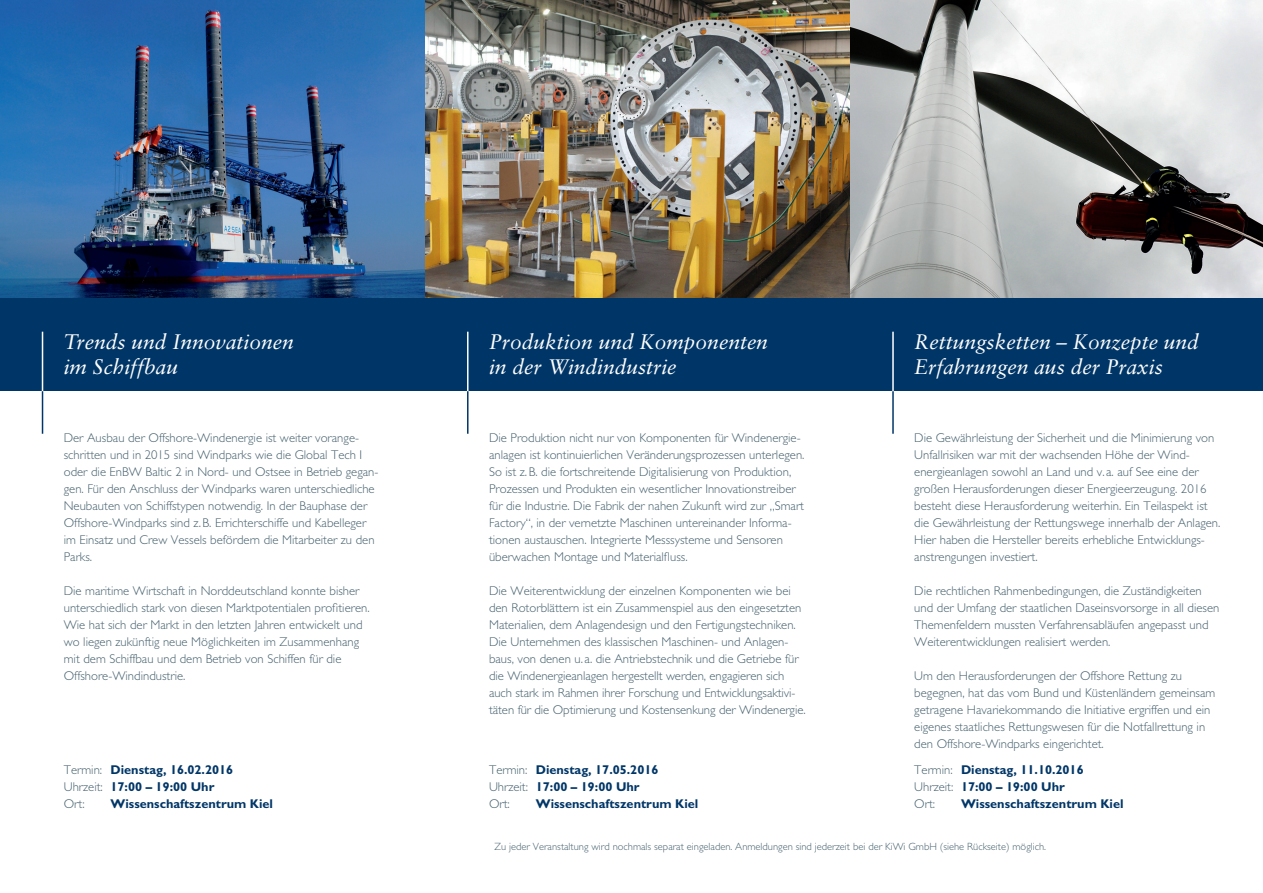
<style>
.page{position:relative;width:1263px;height:893px;background:#fff}
.page>*{position:absolute;margin:0;border:0;box-sizing:border-box;transform-origin:0 0}
.t1{font:italic 21px/25.5px "Sabon";color:#fff}
.t2{font:300 12.75px/17px "M Gill Sans";color:#46616e}
.t3{font:700 12.75px/17px "M Gill Sans";color:#003667}
.t4{font:300 10.5px "M Gill Sans";color:#46616e}
.s1{font-weight:300;color:#46616e}
</style>
<div class="page">
<div style="left:0;top:298px;width:1263px;height:93px;background:#003667"></div>
<img style="left:0;top:0;width:1263px;height:298px">
<hr style="left:42px;top:332px;width:1px;height:59px;background:#fff">
<hr style="left:467px;top:332px;width:1px;height:59px;background:#fff">
<hr style="left:892px;top:332px;width:2px;height:59px;background:#fff">
<hr style="left:42px;top:391px;width:1px;height:43px;background:#003667">
<hr style="left:467px;top:391px;width:1px;height:43px;background:#003667">
<hr style="left:892px;top:391px;width:2px;height:43px;background:#003667">
<h1 class="t1" style="left:64px;top:329px;width:231px">Trends und Innovationen im Schiffbau</h1>
<h1 class="t1" style="left:489px;top:329px;width:280px">Produktion und Komponenten in der Windindustrie</h1>
<h1 class="t1" style="left:914px;top:329px;width:286px">Rettungsketten – Konzepte und<br>Erfahrungen aus der Praxis</h1>
<p class="t2" style="left:64px;top:430px;width:316px">Der Ausbau der Offshore-Windenergie ist weiter vorange&shy;schritten und in 2015 sind Windparks wie die Global Tech I oder die EnBW Baltic 2 in Nord- und Ostsee in Betrieb gegan&shy;gen. Für den Anschluss der Windparks waren unterschiedliche Neubauten von Schiffstypen notwendig. In der Bauphase der Offshore-Windparks sind z.B. Errichterschiffe und Kabelleger im Einsatz und Crew Vessels befördern die Mitarbeiter zu den Parks.</p>
<p class="t2" style="left:64px;top:583px;width:307px">Die maritime Wirtschaft in Norddeutschland konnte bisher unterschiedlich stark von diesen Marktpotentialen profitieren.<br>Wie hat sich der Markt in den letzten Jahren entwickelt und wo liegen zukünftig neue Möglichkeiten im Zusammenhang mit dem Schiffbau und dem Betrieb von Schiffen für die Offshore-Windindustrie.</p>
<p class="t3" style="left:64px;top:761px;width:171px"><span class="s1">Termin:</span> Dienstag, 16.02.2016<br><span class="s1">Uhrzeit:</span> 17:00 – 19:00 Uhr<br><span class="s1">Ort:</span></p>
<p class="t3" style="left:111px;top:795px;width:164px">Wissenschaftszentrum Kiel</p>
<p class="t2" style="left:489px;top:430px;width:317px">Die Produktion nicht nur von Komponenten für Windenergie&shy;anlagen ist kontinuierlichen Veränderungsprozessen unterlegen.<br>So ist z.B. die fortschreitende Digitalisierung von Produktion, Prozessen und Produkten ein wesentlicher Innovationstreiber für die Industrie. Die Fabrik der nahen Zukunft wird zur „Smart Factory“, in der vernetzte Maschinen untereinander Informa&shy;tionen austauschen. Integrierte Messsysteme und Sensoren überwachen Montage und Materialfluss.</p>
<p class="t2" style="left:489px;top:583px;width:318px">Die Weiterentwicklung der einzelnen Komponenten wie bei den Rotorblättern ist ein Zusammenspiel aus den eingesetzten Materialien, dem Anlagendesign und den Fertigungstechniken.<br>Die Unternehmen des klassischen Maschinen- und Anlagen&shy;baus, von denen u. a. die Antriebstechnik und die Getriebe für die Windenergieanlagen hergestellt werden, engagieren sich auch stark im Rahmen ihrer Forschung und Entwicklungsaktivi&shy;täten für die Optimierung und Kostensenkung der Windenergie.</p>
<p class="t2" style="left:914px;top:430px;width:308px">Die Gewährleistung der Sicherheit und die Minimierung von Unfallrisiken war mit der wachsenden Höhe der Wind&shy;energieanlagen sowohl an Land und v. a. auf See eine der großen Herausforderungen dieser Energieerzeugung. 2016 besteht diese Herausforderung weiterhin. Ein Teilaspekt ist die Gewährleistung der Rettungswege innerhalb der Anlagen.<br>Hier haben die Hersteller bereits erhebliche Entwicklungs&shy;anstrengungen investiert.</p>
<p class="t2" style="left:914px;top:583px;width:307px">Die rechtlichen Rahmenbedingungen, die Zuständigkeiten und der Umfang der staatlichen Daseinsvorsorge in all diesen Themenfeldern mussten Verfahrensabläufen angepasst und Weiterentwicklungen realisiert werden.</p>
<p class="t2" style="left:914px;top:668px;width:303px">Um den Herausforderungen der Offshore Rettung zu begegnen, hat das vom Bund und Küstenländern gemeinsam getragene Havariekommando die Initiative ergriffen und ein eigenes staatliches Rettungswesen für die Notfallrettung in den Offshore-Windparks eingerichtet.</p>
<p class="t3" style="left:489px;top:761px;width:171px"><span class="s1">Termin:</span> Dienstag, 17.05.2016<br><span class="s1">Uhrzeit:</span> 17:00 – 19:00 Uhr<br><span class="s1">Ort:</span></p>
<p class="t3" style="left:914px;top:761px;width:171px"><span class="s1">Termin:</span> Dienstag, 11.10.2016<br><span class="s1">Uhrzeit:</span> 17:00 – 19:00 Uhr<br><span class="s1">Ort:</span></p>
<p class="t3" style="left:961px;top:795px;width:164px">Wissenschaftszentrum Kiel</p>
<p class="t4" style="left:494px;top:841px;width:553px">Zu jeder Veranstaltung wird nochmals separat eingeladen. Anmeldungen sind jederzeit bei der KiWi GmbH (siehe Rückseite) möglich.</p>
<p class="t3" style="left:536px;top:795px;width:164px">Wissenschaftszentrum Kiel</p>
</div>
